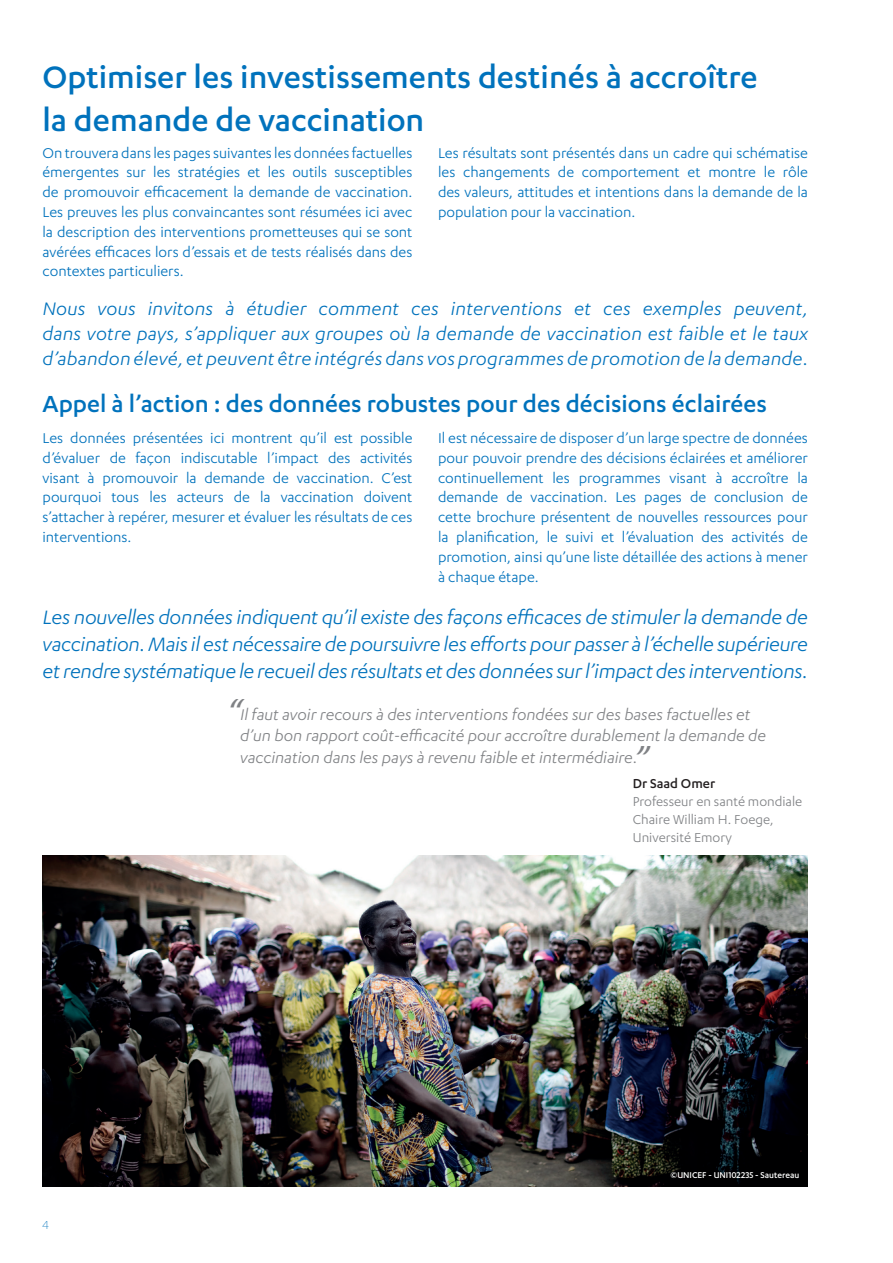
<style>
.page{position:relative;width:893px;height:1263px;background:#fff}
.page>*{position:absolute;margin:0;border:0;box-sizing:border-box;transform-origin:0 0}
.t1{font:italic 45px "Karbon";color:#808285}
.t2{font:500 36px/43.2px "Karbon";color:#0072bc}
.t3{font:500 27px "Karbon";color:#0072bc}
.t4{font:italic 22.5px/27px "Karbon";letter-spacing:-.01em;color:#0072bc;text-align:justify}
.t5{font:italic 21px/25.2px "Karbon";letter-spacing:.01em;color:#0072bc;text-align:justify}
.t6{font:italic 18px/21.6px "Karbon";color:#808285}
.t7{font:16.5px/19.8px "Karbon";color:#0072bc;text-align:justify}
.t8{font:15px/18px "Karbon";color:#808285}
.t9{font:500 15px "Karbon";color:#231f20}
.t10{font:300 13.5px "Karbon";color:#0072bc}
.t11{font:500 9.75px "Karbon";color:#fff}
</style>
<div class="page">
<img style="left:43px;top:856px;width:765px;height:330px">
<h2 class="t2" style="left:43px;top:55px;width:717px">Optimiser les investissements destinés à accroître la demande de vaccination</h2>
<p class="t7" style="left:43px;top:142px;width:371px">On trouvera dans les pages suivantes les données factuelles émergentes sur les stratégies et les outils susceptibles de promouvoir efficacement la demande de vaccination.<br>Les preuves les plus convaincantes sont résumées ici avec la description des interventions prometteuses qui se sont avérées efficaces lors d’essais et de tests réalisés dans des contextes particuliers.</p>
<p class="t7" style="left:438px;top:142px;width:371px">Les résultats sont présentés dans un cadre qui schématise les changements de comportement et montre le rôle des valeurs, attitudes et intentions dans la demande de la population pour la vaccination.</p>
<p class="t5" style="left:43px;top:295px;width:767px">Nous vous invitons à étudier comment ces interventions et ces exemples peuvent, dans votre pays, s’appliquer aux groupes où la demande de vaccination est faible et le taux d’abandon élevé, et peuvent être intégrés dans vos programmes de promotion de la demande.</p>
<h3 class="t3" style="left:43px;top:389px;width:726px">Appel à l’action : des données robustes pour des décisions éclairées</h3>
<p class="t7" style="left:43px;top:427px;width:371px">Les données présentées ici montrent qu’il est possible d’évaluer de façon indiscutable l’impact des activités visant à promouvoir la demande de vaccination. C’est pourquoi tous les acteurs de la vaccination doivent s’attacher à repérer, mesurer et évaluer les résultats de ces interventions.</p>
<p class="t7" style="left:438px;top:427px;width:371px">Il est nécessaire de disposer d’un large spectre de données pour pouvoir prendre des décisions éclairées et améliorer continuellement les programmes visant à accroître la demande de vaccination. Les pages de conclusion de cette brochure présentent de nouvelles ressources pour la planification, le suivi et l’évaluation des activités de promotion, ainsi qu’une liste détaillée des actions à mener à chaque étape.</p>
<p class="t4" style="left:43px;top:603px;width:767px">Les nouvelles données indiquent qu’il existe des façons efficaces de stimuler la demande de vaccination. Mais il est nécessaire de poursuivre les efforts pour passer à l’échelle supérieure et rendre systématique le recueil des résultats et des données sur l’impact des interventions.</p>
<h1 class="t1" style="left:226px;top:690px;width:17px">“</h1>
<p class="t6" style="left:240px;top:703px;width:527px">Il faut avoir recours à des interventions fondées sur des bases factuelles et d’un bon rapport coût-efficacité pour accroître durablement la demande de vaccination dans les pays à revenu faible et intermédiaire.</p>
<h1 class="t1" style="left:633px;top:736px;width:17px">”</h1>
<p class="t9" style="left:633px;top:775px;width:84px">Dr Saad Omer</p>
<p class="t8" style="left:633px;top:792px;width:171px">Professeur en santé mondiale<br>Chaire William H. Foege,<br>Université Emory</p>
<p class="t10" style="left:43px;top:1217px;width:8px">4</p>
<p class="t11" style="left:670px;top:1169px;width:130px">©UNICEF - UNI102235 - Sautereau</p>
</div>
